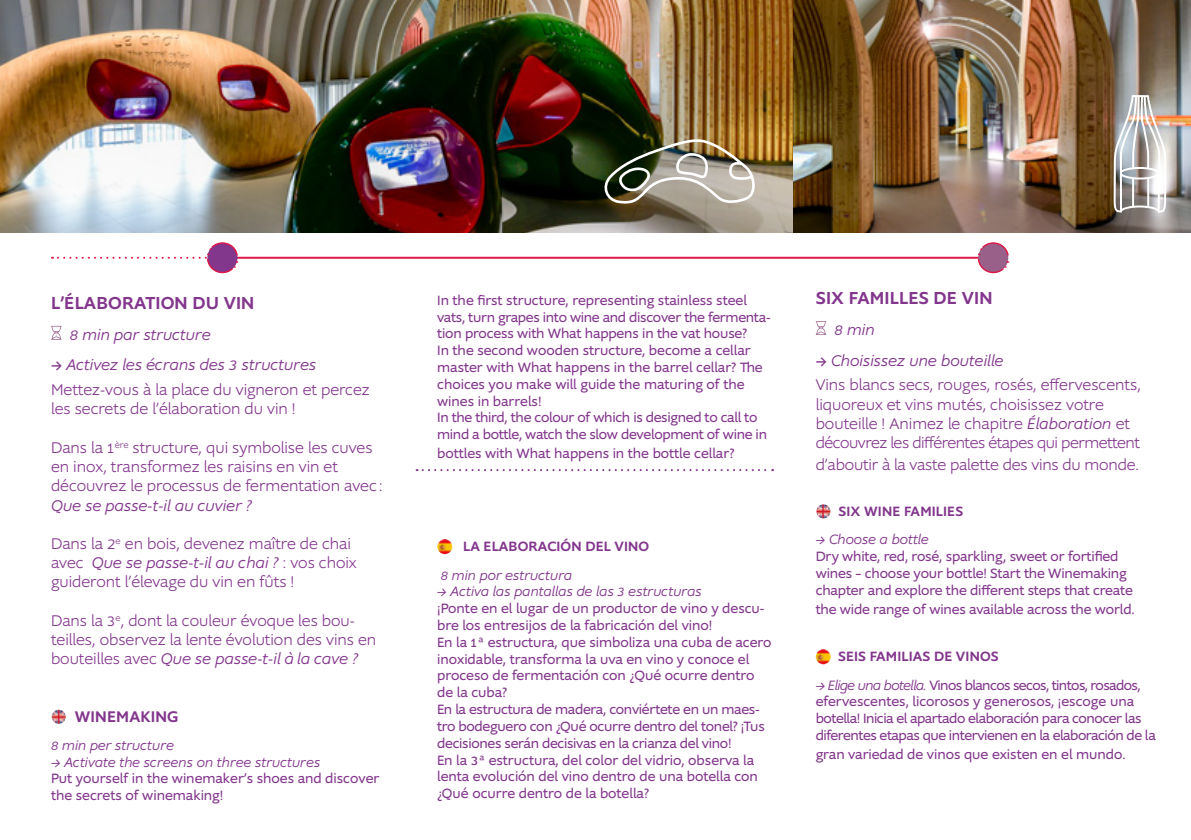
<style>
.page{position:relative;width:1191px;height:840px;background:#fff}
.page>*{position:absolute;margin:0;border:0;box-sizing:border-box;transform-origin:0 0}
.t1{font:500 18px "Supra";letter-spacing:.01em;color:#82368c}
.t2{font:300 16px/19.2px "Supra";color:#82368c}
.t3{font:italic 300 16px "Supra";color:#82368c}
.t4{font:500 16px "Supra";letter-spacing:.01em;color:#82368c}
.t5{font:14px/16.8px "Supra";letter-spacing:-.005em;color:#82368c}
.t6{font:14px/16.8px "Supra";letter-spacing:-.03em;color:#82368c}
.t7{font:italic 300 14px "Supra";color:#82368c}
.t8{font:500 14px "Supra";letter-spacing:.01em;color:#82368c}
.s1{font-weight:400}
.s2{font-style:italic}
.s3{font-weight:300;font-style:italic}
</style>
<div class="page">
<img style="left:0;top:0;width:794px;height:232px">
<img style="left:794px;top:0;width:397px;height:232px">
<svg style="left:51px;top:326px;width:11px;height:13px"></svg>
<img style="left:52px;top:709px;width:14px;height:14px;border-radius:7px">
<img style="left:437px;top:538px;width:15px;height:16px;border-radius:8px">
<hr style="left:218px;top:256px;width:771px;height:2px;background:#e01848">
<img style="left:1113px;top:95px;width:53px;height:118px">
<svg style="left:52px;top:242px;width:187px;height:32px"></svg>
<svg style="left:977px;top:242px;width:32px;height:32px"></svg>
<img style="left:601px;top:139px;width:156px;height:66px">
<svg style="left:815px;top:321px;width:11px;height:14px"></svg>
<img style="left:816px;top:504px;width:14px;height:14px;border-radius:7px">
<img style="left:815px;top:648px;width:16px;height:16px;border-radius:8px">
<svg style="left:423px;top:469px;width:350px;height:2px"></svg>
<p class="t1" style="left:51px;top:291px;width:205px">L’ÉLABORATION DU VIN</p>
<p class="t3" style="left:70px;top:324px;width:143px">8 min par structure</p>
<p class="t2" style="left:51px;top:352px;width:320px;line-height:24.8px"><span class="s1">→</span> <span class="s2">Activez les écrans des 3 structures<br></span>Mettez-vous à la place du vigneron et percez</p>
<p class="t2" style="left:51px;top:399px;width:246px">les secrets de l’élaboration du vin !</p>
<p class="t2" style="left:51px;top:437px;width:333px">Dans la 1<sup>ère</sup> structure, qui symbolise les cuves en inox, transformez les raisins en vin et découvrez le processus de fermentation avec :</p>
<p class="t3" style="left:51px;top:495px;width:202px">Que se passe-t-il au cuvier ?</p>
<p class="t2" style="left:51px;top:533px;width:307px">Dans la 2<sup>e</sup> en bois, devenez maître de chai avec <span class="s2">Que se passe-t-il au chai ?</span> : vos choix guideront l’élevage du vin en fûts !</p>
<p class="t2" style="left:51px;top:610px;width:327px">Dans la 3<sup>e</sup>, dont la couleur évoque les bou&shy;teilles, observez la lente évolution des vins en bouteilles avec <span class="s2">Que se passe-t-il à la cave ?</span></p>
<p class="t4" style="left:75px;top:705px;width:105px">WINEMAKING</p>
<p class="t7" style="left:51px;top:735px;width:125px">8 min per structure</p>
<p class="t7" style="left:51px;top:752px;width:271px">→ Activate the screens on three structures</p>
<p class="t5" style="left:51px;top:769px;width:330px">Put yourself in the winemaker’s shoes and discover the secrets of winemaking!</p>
<p class="t5" style="left:437px;top:291px;width:335px">In the first structure, representing stainless steel vats, turn grapes into wine and discover the fermenta&shy;tion process with What happens in the vat house?<br>In the second wooden structure, become a cellar master with What happens in the barrel cellar? The choices you make will guide the maturing of the wines in barrels!<br>In the third, the colour of which is designed to call to mind a bottle, watch the slow development of wine in</p>
<p class="t5" style="left:437px;top:445px;width:299px">bottles with What happens in the bottle cellar?</p>
<p class="t8" style="left:463px;top:537px;width:188px">LA ELABORACIÓN DEL VINO</p>
<p class="t7" style="left:441px;top:565px;width:133px">8 min por estructura</p>
<p class="t7" style="left:437px;top:582px;width:266px">→ Activa las pantallas de las 3 estructuras</p>
<p class="t5" style="left:437px;top:599px;width:336px">¡Ponte en el lugar de un productor de vino y descu&shy;bre los entresijos de la fabricación del vino!<br>En la 1ª estructura, que simboliza una cuba de acero inoxidable, transforma la uva en vino y conoce el proceso de fermentación con ¿Qué ocurre dentro de la cuba?<br>En la estructura de madera, conviértete en un maes&shy;tro bodeguero con ¿Qué ocurre dentro del tonel? ¡Tus decisiones serán decisivas en la crianza del vino!<br>En la 3ª estructura, del color del vidrio, observa la lenta evolución del vino dentro de una botella con ¿Qué ocurre dentro de la botella?</p>
<p class="t1" style="left:816px;top:286px;width:178px">SIX FAMILLES DE VIN</p>
<p class="t3" style="left:834px;top:319px;width:42px">8 min</p>
<p class="t2" style="left:815px;top:347px;width:326px;line-height:24.8px"><span class="s1">→</span> <span class="s2">Choisissez une bouteille<br></span>Vins blancs secs, rouges, rosés, effervescents,</p>
<p class="t2" style="left:815px;top:394px;width:326px">liquoreux et vins mutés, choisissez votre bouteille ! Animez le chapitre <span class="s2">Élaboration</span> et découvrez les différentes étapes qui permettent</p>
<p class="t2" style="left:815px;top:454px;width:325px">d’aboutir à la vaste palette des vins du monde.</p>
<p class="t8" style="left:838px;top:502px;width:126px">SIX WINE FAMILIES</p>
<p class="t7" style="left:815px;top:530px;width:115px">→ Choose a bottle</p>
<p class="t5" style="left:815px;top:547px;width:319px">Dry white, red, rosé, sparkling, sweet or fortified wines – choose your bottle! Start the Winemaking chapter and explore the different steps that create</p>
<p class="t5" style="left:815px;top:600px;width:320px">the wide range of wines available across the world.</p>
<p class="t8" style="left:838px;top:647px;width:162px">SEIS FAMILIAS DE VINOS</p>
<p class="t6" style="left:815px;top:676px;width:342px"><span class="s3">→ Elige una botella.</span> Vinos blancos secos, tintos, rosados, efervescentes, licorosos y generosos, ¡escoge una botella! Inicia el apartado elaboración para conocer las diferentes etapas que intervienen en la elaboración de la</p>
<p class="t5" style="left:815px;top:745px;width:311px">gran variedad de vinos que existen en el mundo.</p>
</div>
